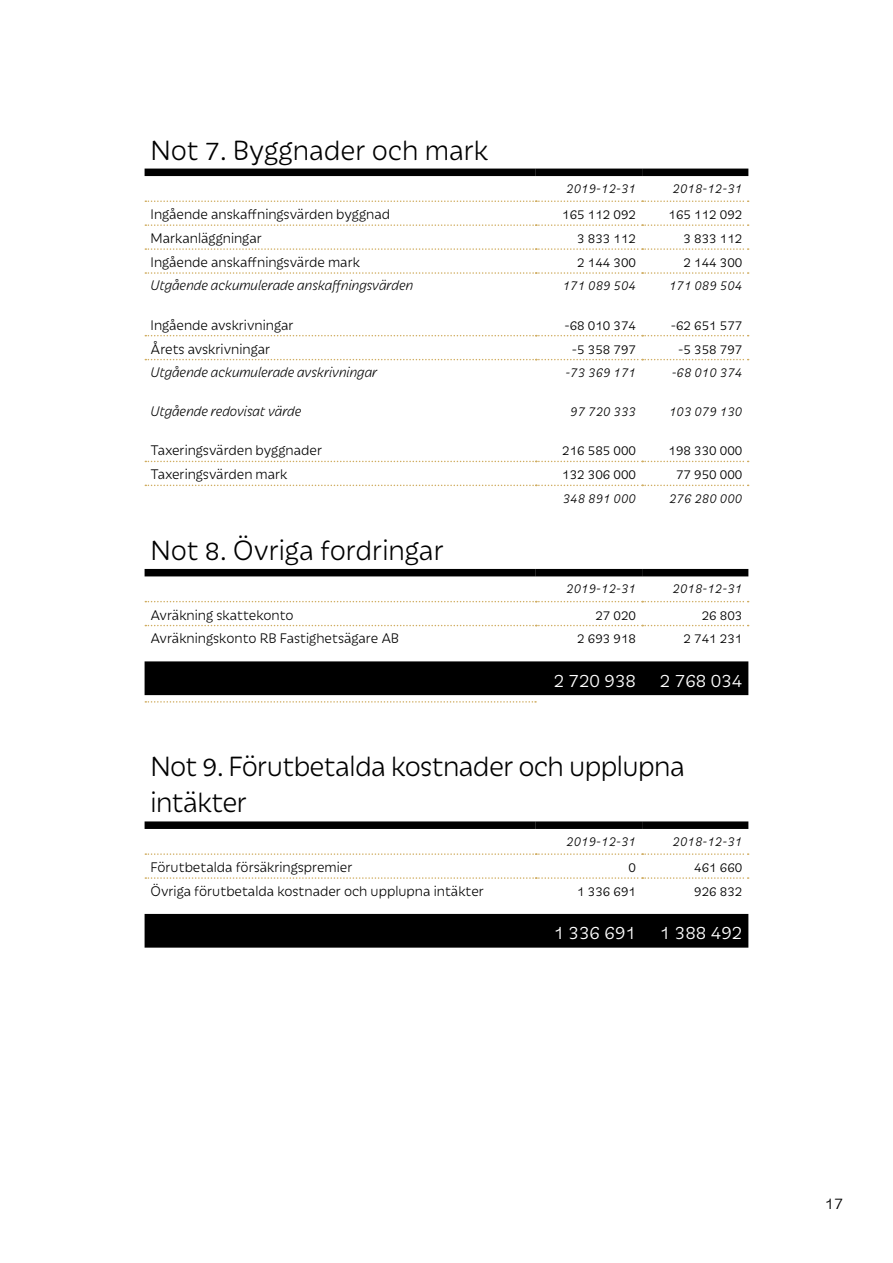
<style>
.page{position:relative;width:893px;height:1263px;background:#fff}
.page>*{position:absolute;margin:0;border:0;box-sizing:border-box;transform-origin:0 0}
.T1{font:300 30px/36px "Iskra";letter-spacing:-.02em;color:#000}
.T1-2{font:300 30px "Iskra";color:#000}
.T1_summa{font:300 21px "Iskra";color:#fff}
.t1{font:300 18px "Iskra";color:#000}
.T_normal{font:300 15px "Iskra";color:#000}
.T_kursiv{font:italic 300 15px "Iskra";color:#000}
</style>
<div class="page">
<svg style="left:145px;top:224px;width:604px;height:2px"></svg>
<svg style="left:145px;top:248px;width:604px;height:2px"></svg>
<svg style="left:145px;top:335px;width:604px;height:1px"></svg>
<svg style="left:145px;top:461px;width:604px;height:1px"></svg>
<svg style="left:145px;top:200px;width:604px;height:2px"></svg>
<div style="left:145px;top:169px;width:391px;height:7px;background:#000"></div>
<div style="left:536px;top:169px;width:106px;height:7px;background:#000"></div>
<svg style="left:145px;top:272px;width:604px;height:2px"></svg>
<svg style="left:145px;top:359px;width:604px;height:1px"></svg>
<svg style="left:145px;top:485px;width:604px;height:1px"></svg>
<div style="left:642px;top:169px;width:106px;height:7px;background:#000"></div>
<div style="left:145px;top:661px;width:603px;height:34px;background:#000"></div>
<svg style="left:145px;top:625px;width:604px;height:1px"></svg>
<svg style="left:145px;top:601px;width:604px;height:1px"></svg>
<div style="left:145px;top:569px;width:391px;height:7px;background:#000"></div>
<div style="left:536px;top:569px;width:106px;height:7px;background:#000"></div>
<div style="left:642px;top:569px;width:106px;height:7px;background:#000"></div>
<svg style="left:145px;top:701px;width:391px;height:2px"></svg>
<div style="left:145px;top:914px;width:603px;height:34px;background:#000"></div>
<svg style="left:145px;top:877px;width:604px;height:2px"></svg>
<svg style="left:145px;top:853px;width:604px;height:2px"></svg>
<div style="left:145px;top:821px;width:391px;height:8px;background:#000"></div>
<div style="left:536px;top:821px;width:106px;height:8px;background:#000"></div>
<div style="left:642px;top:821px;width:106px;height:8px;background:#000"></div>
<p class="T1-2" style="left:151px;top:130px;width:339px">Not 7. Byggnader och mark</p>
<p class="T_kursiv" style="left:566px;top:178px;width:71px">2019-12-31</p>
<p class="T_kursiv" style="left:672px;top:178px;width:71px">2018-12-31</p>
<p class="T_normal" style="left:151px;top:204px;width:241px">Ingående anskaffningsvärden byggnad</p>
<p class="T_normal" style="left:562px;top:204px;width:75px">165 112 092</p>
<p class="T_normal" style="left:668px;top:204px;width:75px">165 112 092</p>
<p class="T_normal" style="left:151px;top:228px;width:113px">Markanläggningar</p>
<p class="T_normal" style="left:577px;top:228px;width:60px">3 833 112</p>
<p class="T_normal" style="left:683px;top:228px;width:60px">3 833 112</p>
<p class="T_normal" style="left:151px;top:252px;width:211px">Ingående anskaffningsvärde mark</p>
<p class="T_normal" style="left:577px;top:252px;width:60px">2 144 300</p>
<p class="T_normal" style="left:683px;top:252px;width:60px">2 144 300</p>
<p class="T_kursiv" style="left:151px;top:276px;width:264px">Utgående ackumulerade anskaffningsvärden</p>
<p class="T_kursiv" style="left:563px;top:276px;width:75px">171 089 504</p>
<p class="T_kursiv" style="left:669px;top:276px;width:75px">171 089 504</p>
<p class="T_normal" style="left:151px;top:315px;width:144px">Ingående avskrivningar</p>
<p class="T_normal" style="left:564px;top:315px;width:73px">-68 010 374</p>
<p class="T_normal" style="left:671px;top:315px;width:73px">-62 651 577</p>
<p class="T_normal" style="left:151px;top:339px;width:121px">Årets avskrivningar</p>
<p class="T_normal" style="left:572px;top:339px;width:66px">-5 358 797</p>
<p class="T_normal" style="left:678px;top:339px;width:66px">-5 358 797</p>
<p class="T_kursiv" style="left:151px;top:362px;width:228px">Utgående ackumulerade avskrivningar</p>
<p class="T_kursiv" style="left:565px;top:362px;width:72px">-73 369 171</p>
<p class="T_kursiv" style="left:672px;top:362px;width:72px">-68 010 374</p>
<p class="T_kursiv" style="left:151px;top:402px;width:152px">Utgående redovisat värde</p>
<p class="T_kursiv" style="left:570px;top:402px;width:67px">97 720 333</p>
<p class="T_kursiv" style="left:669px;top:402px;width:75px">103 079 130</p>
<p class="T_normal" style="left:151px;top:441px;width:173px">Taxeringsvärden byggnader</p>
<p class="T_normal" style="left:562px;top:441px;width:75px">216 585 000</p>
<p class="T_normal" style="left:668px;top:441px;width:75px">198 330 000</p>
<p class="T_normal" style="left:151px;top:465px;width:138px">Taxeringsvärden mark</p>
<p class="T_normal" style="left:562px;top:465px;width:75px">132 306 000</p>
<p class="T_normal" style="left:676px;top:465px;width:68px">77 950 000</p>
<p class="T_kursiv" style="left:563px;top:488px;width:75px">348 891 000</p>
<p class="T_kursiv" style="left:669px;top:488px;width:75px">276 280 000</p>
<p class="T1-2" style="left:151px;top:531px;width:295px">Not 8. Övriga fordringar</p>
<p class="T_kursiv" style="left:566px;top:578px;width:71px">2019-12-31</p>
<p class="T_kursiv" style="left:672px;top:578px;width:71px">2018-12-31</p>
<p class="T_normal" style="left:151px;top:605px;width:145px">Avräkning skattekonto</p>
<p class="T_normal" style="left:595px;top:605px;width:42px">27 020</p>
<p class="T_normal" style="left:702px;top:605px;width:42px">26 803</p>
<p class="T_normal" style="left:151px;top:629px;width:250px">Avräkningskonto RB Fastighetsägare AB</p>
<p class="T_normal" style="left:577px;top:629px;width:60px">2 693 918</p>
<p class="T_normal" style="left:683px;top:629px;width:60px">2 741 231</p>
<p class="T1_summa" style="left:554px;top:666px;width:84px">2 720 938</p>
<p class="T1_summa" style="left:660px;top:666px;width:84px">2 768 034</p>
<p class="T1" style="left:151px;top:747px;width:536px">Not 9. Förutbetalda kostnader och upplupna intäkter</p>
<p class="T_kursiv" style="left:566px;top:831px;width:71px">2019-12-31</p>
<p class="T_kursiv" style="left:672px;top:831px;width:71px">2018-12-31</p>
<p class="T_normal" style="left:151px;top:857px;width:203px">Förutbetalda försäkringspremier</p>
<p class="T_normal" style="left:629px;top:857px;width:9px">0</p>
<p class="T_normal" style="left:694px;top:857px;width:50px">461 660</p>
<p class="T_normal" style="left:151px;top:881px;width:335px">Övriga förutbetalda kostnader och upplupna intäkter</p>
<p class="T_normal" style="left:577px;top:881px;width:60px">1 336 691</p>
<p class="T_normal" style="left:694px;top:881px;width:50px">926 832</p>
<p class="T1_summa" style="left:554px;top:918px;width:84px">1 336 691</p>
<p class="T1_summa" style="left:660px;top:918px;width:84px">1 388 492</p>
<p class="t1" style="left:825px;top:1191px;width:20px">17</p>
</div>
